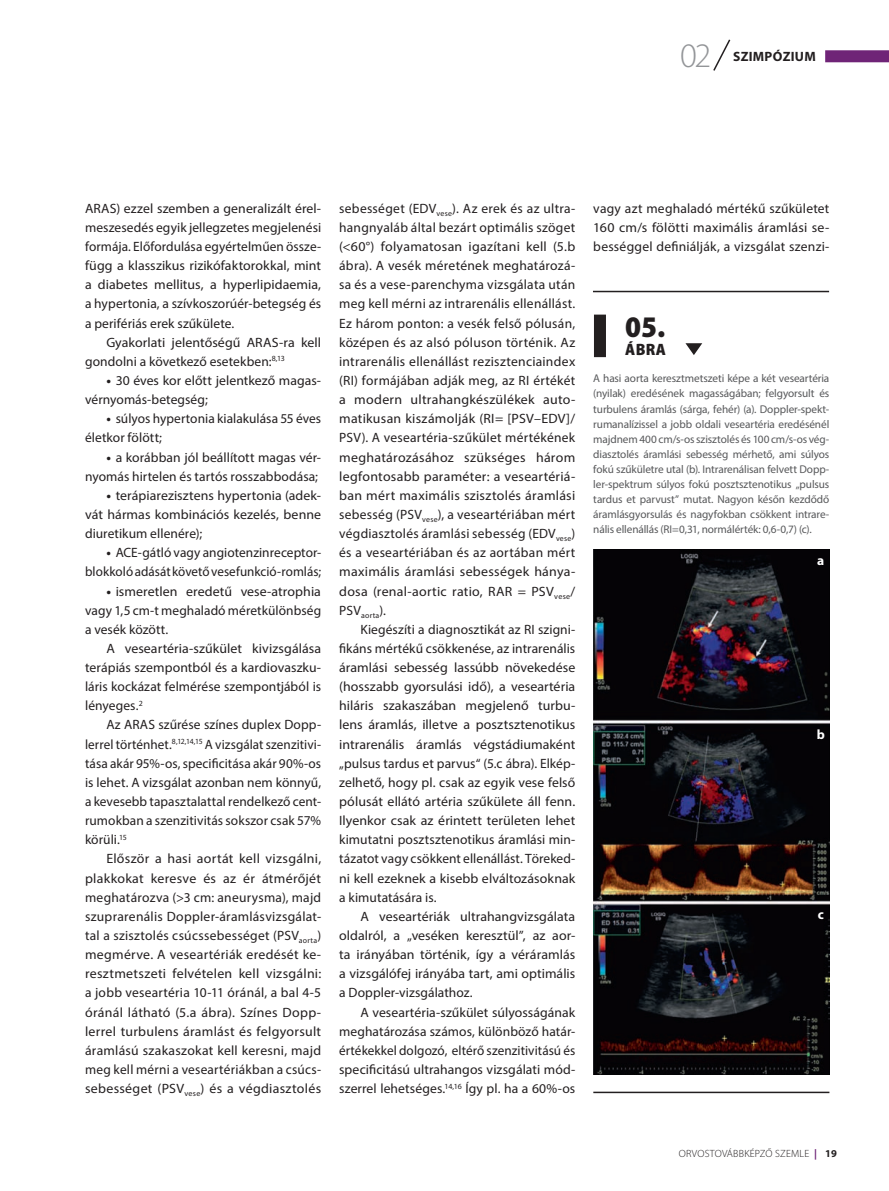
<style>
.page{position:relative;width:889px;height:1191px;background:#fff}
.page>*{position:absolute;margin:0;border:0;box-sizing:border-box;transform-origin:0 0}
.t1{font:300 34.5px "Myriad Pro";color:#939598}
.t2{font:900 semi-condensed 30px "Myriad Pro";color:#231f20}
.t3{font:900 semi-condensed 16.5px "Myriad Pro";color:#231f20}
.kenyér{font:13.5px/19.2px "Myriad Pro";letter-spacing:.005em;color:#231f20;text-align:justify}
.t4{font:700 13.5px "Myriad Pro";letter-spacing:.02em;color:#231f20}
.kenyér_tompa{font:700 13.5px "Myriad Pro";color:#fff}
.képaláírás{font:11.25px/15px "Myriad Pro";letter-spacing:-.01em;color:#57585a;text-align:justify}
.t5{font:300 10.5px "Myriad Pro";letter-spacing:.02em;color:#231f20}
.s1{font-weight:700}
.s2{font-weight:700;color:#6f2477}
</style>
<div class="page">
<div style="left:825px;top:50px;width:64px;height:12px;background:#6f2477"></div>
<svg style="left:713px;top:39px;width:18px;height:32px"></svg>
<div style="left:594px;top:314px;width:12px;height:43px;background:#231f20"></div>
<svg style="left:685px;top:343px;width:17px;height:12px"></svg>
<hr style="left:593px;top:291px;width:236px;height:1px;background:#231f20">
<hr style="left:593px;top:1091px;width:236px;height:2px;background:#231f20">
<img style="left:593px;top:550px;width:236px;height:524px">
<h1 class="t1" style="left:680px;top:37px;width:33px">02</h1>
<p class="t4" style="left:733px;top:48px;width:84px">SZIMPÓZIUM</p>
<p class="kenyér" style="left:85px;top:198px;width:238px">ARAS) ezzel szemben a generalizált érel&shy;meszesedés egyik jellegzetes megjelenési formája. Előfordulása egyértelműen össze&shy;függ a klasszikus rizikófaktorokkal, mint a diabetes mellitus, a hyperlipidaemia, a hypertonia, a szívkoszorúér-betegség és a perifériás erek szűkülete.</p>
<p class="kenyér" style="left:85px;top:332px;width:238px;text-indent:21px">Gyakorlati jelentőségű ARAS-ra kell gondolni a következő esetekben:<sup>8,13</sup></p>
<p class="kenyér" style="left:85px;top:370px;width:235px;text-indent:21px"><span class="s1">•</span> 30 éves kor előtt jelentkező magas-- vérnyomás-betegség;</p>
<p class="kenyér" style="left:85px;top:409px;width:238px;text-indent:21px"><span class="s1">•</span> súlyos hypertonia kialakulása 55 éves életkor fölött;</p>
<p class="kenyér" style="left:85px;top:447px;width:237px;text-align:right"><span class="s1">•</span> a korábban jól beállított magas vér&shy;nyomás hirtelen és tartós rosszabbodása;</p>
<p class="kenyér" style="left:85px;top:485px;width:238px;text-indent:21px"><span class="s1">•</span> terápiarezisztens hypertonia (adek&shy;vát hármas kombinációs kezelés, benne diuretikum ellenére);</p>
<p class="kenyér" style="left:85px;top:543px;width:238px;text-align:right"><span class="s1">•</span> ACE-gátló vagy angiotenzinreceptor&shy;blokkoló adását követő vesefunkció-romlás;</p>
<p class="kenyér" style="left:85px;top:581px;width:238px;text-indent:21px"><span class="s1">•</span> ismeretlen eredetű vese-atrophia vagy 1,5 cm-t meghaladó méretkülönbség a vesék között.</p>
<p class="kenyér" style="left:85px;top:638px;width:238px;text-indent:21px">A veseartéria-szűkület kivizsgálása terápiás szempontból és a kardiovaszku&shy;láris kockázat felmérése szempontjából is lényeges.<sup>2</sup></p>
<p class="kenyér" style="left:85px;top:715px;width:238px;text-indent:21px">Az ARAS szűrése színes duplex Dopp&shy;lerrel történhet.<sup>8,12,14,15</sup> A vizsgálat szenzitivi&shy;tása akár 95%-os, specificitása akár 90%-os is lehet. A vizsgálat azonban nem könnyű, a kevesebb tapasztalattal rendelkező cent&shy;rumokban a szenzitivitás sokszor csak 57% körüli.<sup>15</sup></p>
<p class="kenyér" style="left:85px;top:849px;width:238px;text-indent:21px">Először a hasi aortát kell vizsgálni, plakkokat keresve és az ér átmérőjét meghatározva (&gt;3 cm: aneurysma), majd szuprarenális Doppler-áramlásvizsgálat&shy;tal a szisztolés csúcssebességet (PSV<sub>aorta</sub>) megmérve. A veseartériák eredését ke&shy;resztmetszeti felvételen kell vizsgálni: a jobb veseartéria 10-11 óránál, a bal 4-5 óránál látható (5.a ábra). Színes Dopp&shy;lerrel turbulens áramlást és felgyorsult áramlású szakaszokat kell keresni, majd meg kell mérni a veseartériákban a csúcs&shy;sebességet (PSV<sub>vese</sub>) és a végdiasztolés</p>
<p class="kenyér" style="left:339px;top:198px;width:238px">sebességet (EDV<sub>vese</sub>). Az erek és az ultra&shy;hangnyaláb által bezárt optimális szöget (&lt;60°) folyamatosan igazítani kell (5.b ábra). A vesék méretének meghatározá&shy;sa és a vese-parenchyma vizsgálata után meg kell mérni az intrarenális ellenállást.<br>Ez három ponton: a vesék felső pólusán, középen és az alsó póluson történik. Az intrarenális ellenállást rezisztenciaindex (RI) formájában adják meg, az RI értékét a modern ultrahangkészülékek auto&shy;matikusan kiszámolják (RI= [PSV–EDV]/ PSV). A veseartéria-szűkület mértékének meghatározásához szükséges három legfontosabb paraméter: a veseartériá&shy;ban mért maximális szisztolés áramlási sebesség (PSV<sub>vese</sub>), a veseartériában mért végdiasztolés áramlási sebesség (EDV<sub>vese</sub>) és a veseartériában és az aortában mért maximális áramlási sebességek hánya&shy;dosa (renal-aortic ratio, RAR = PSV<sub>vese</sub>/ PSV<sub>aorta</sub>).</p>
<p class="kenyér" style="left:339px;top:619px;width:238px;text-indent:21px">Kiegészíti a diagnosztikát az RI szigni&shy;fikáns mértékű csökkenése, az intrarenális áramlási sebesség lassúbb növekedése (hosszabb gyorsulási idő), a veseartéria hiláris szakaszában megjelenő turbu&shy;lens áramlás, illetve a posztsztenotikus intrarenális áramlás végstádiumaként „pulsus tardus et parvus“ (5.c ábra). Elkép&shy;zelhető, hogy pl. csak az egyik vese felső pólusát ellátó artéria szűkülete áll fenn.<br>Ilyenkor csak az érintett területen lehet kimutatni posztsztenotikus áramlási min&shy;tázatot vagy csökkent ellenállást. Töreked&shy;ni kell ezeknek a kisebb elváltozásoknak a kimutatására is.</p>
<p class="kenyér" style="left:339px;top:906px;width:238px;text-indent:21px">A veseartériák ultrahangvizsgálata oldalról, a „veséken keresztül”, az aor&shy;ta irányában történik, így a véráramlás a vizsgálófej irányába tart, ami optimális a Doppler-vizsgálathoz.</p>
<p class="kenyér" style="left:339px;top:1002px;width:238px;text-indent:21px">A veseartéria-szűkület súlyosságának meghatározása számos, különböző határ&shy;értékekkel dolgozó, eltérő szenzitivitású és specificitású ultrahangos vizsgálati mód&shy;szerrel lehetséges.<sup>14,16</sup> Így pl. ha a 60%-os</p>
<p class="kenyér" style="left:593px;top:198px;width:238px">vagy azt meghaladó mértékű szűkületet 160 cm/s fölötti maximális áramlási se&shy;bességgel definiálják, a vizsgálat szenzi-</p>
<p class="t2" style="left:625px;top:310px;width:42px">05.</p>
<p class="t3" style="left:625px;top:340px;width:42px">ÁBRA</p>
<p class="képaláírás" style="left:593px;top:371px;width:237px">A hasi aorta keresztmetszeti képe a két veseartéria (nyilak) eredésének magasságában; felgyorsult és turbulens áramlás (sárga, fehér) (a). Doppler-spekt&shy;rumanalízissel a jobb oldali veseartéria eredésénél majdnem 400 cm/s-os szisztolés és 100 cm/s-os vég&shy;diasztolés áramlási sebesség mérhető, ami súlyos fokú szűkületre utal (b). Intrarenálisan felvett Dopp&shy;ler-spektrum súlyos fokú posztsztenotikus „pulsus tardus et parvust” mutat. Nagyon későn kezdődő áramlásgyorsulás és nagyfokban csökkent intrare&shy;nális ellenállás (RI=0,31, normálérték: 0,6-0,7) (c).</p>
<p class="kenyér_tompa" style="left:817px;top:552px;width:9px">a</p>
<p class="kenyér_tompa" style="left:817px;top:726px;width:10px">b</p>
<p class="kenyér_tompa" style="left:818px;top:906px;width:8px">c</p>
<p class="t5" style="left:679px;top:1148px;width:159px">ORVOSTOVÁBBKÉPZŐ SZEMLE <span class="s2">|</span> <span class="s1">19</span></p>
</div>
